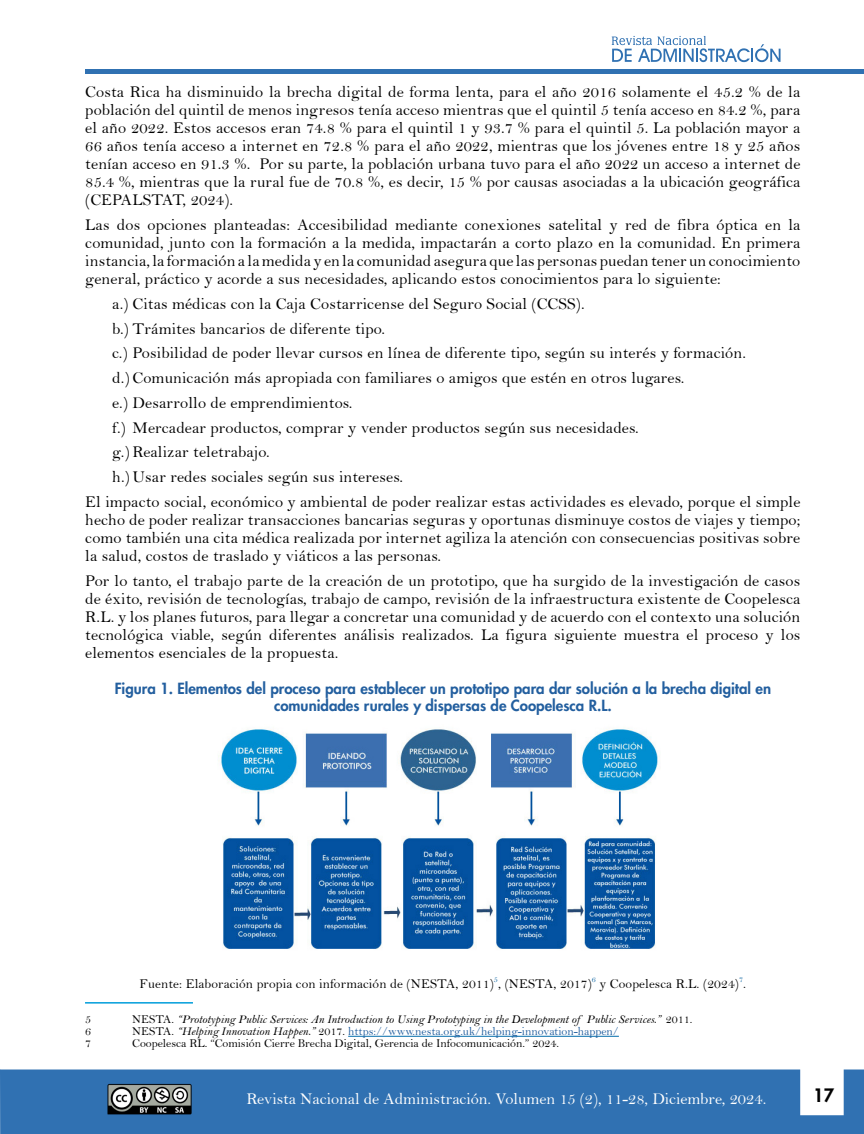
<style>
.page{position:relative;width:864px;height:1134px;background:#fff}
.page>*{position:absolute;margin:0;border:0;box-sizing:border-box;transform-origin:0 0}
.t1{font:800 18px "Futura Std";color:#000}
.t2{font:16.5px/18px "Bell";letter-spacing:.01em;color:#000;text-align:justify}
.t3{font:16.5px "Bell";color:#fff}
.t4{font:800 15px/16.5px "Futura Std";color:#235f9f;text-align:center}
.t5{font:13.5px "Bell";letter-spacing:.01em;color:#000}
.t6{font:12px "Bell MT Italic";color:#000}
.t7{font:12px "Bell";color:#235f9f}
.t8{font:12px "Bell";color:#000}
.s1{font-family:"Bell"}
.s2{color:#000}
.s3{font-family:"Bell MT Italic";color:#000}
</style>
<div class="page">
<svg style="left:612px;top:36px;width:169px;height:26px"></svg>
<div style="left:85px;top:69px;width:779px;height:5px;background:#3071b2"></div>
<div style="left:0;top:1070px;width:864px;height:64px;background:#3071b2"></div>
<img style="left:104px;top:1083px;width:90px;height:31px">
<img style="left:218px;top:728px;width:442px;height:221px">
<hr style="left:348px;top:1036px;width:271px;height:1px;background:#006baa">
<hr style="left:85px;top:1002px;width:108px;height:2px;background:#009dda">
<p class="t2" style="left:85px;top:83px;width:717px">Costa Rica ha disminuido la brecha digital de forma lenta, para el año 2016 solamente el 45.2 % de la población del quintil de menos ingresos tenía acceso mientras que el quintil 5 tenía acceso en 84.2 %, para el año 2022. Estos accesos eran 74.8 % para el quintil 1 y 93.7 % para el quintil 5. La población mayor a 66 años tenía acceso a internet en 72.8 % para el año 2022, mientras que los jóvenes entre 18 y 25 años tenían acceso en 91.3 %. Por su parte, la población urbana tuvo para el año 2022 un acceso a internet de 85.4 %, mientras que la rural fue de 70.8 %, es decir, 15 % por causas asociadas a la ubicación geográfica (CEPALSTAT, 2024).</p>
<p class="t2" style="left:85px;top:216px;width:717px">Las dos opciones planteadas: Accesibilidad mediante conexiones satelital y red de fibra óptica en la comunidad, junto con la formación a la medida, impactarán a corto plazo en la comunidad. En primera instancia, la formación a la medida y en la comunidad asegura que las personas puedan tener un conocimiento general, práctico y acorde a sus necesidades, aplicando estos conocimientos para lo siguiente:</p>
<p class="t2" style="left:112px;top:294px;width:474px">a.) Citas médicas con la Caja Costarricense del Seguro Social (CCSS).</p>
<p class="t2" style="left:112px;top:319px;width:274px">b.) Trámites bancarios de diferente tipo.</p>
<p class="t2" style="left:112px;top:344px;width:635px">c.) Posibilidad de poder llevar cursos en línea de diferente tipo, según su interés y formación.</p>
<p class="t2" style="left:112px;top:369px;width:574px">d.) Comunicación más apropiada con familiares o amigos que estén en otros lugares.</p>
<p class="t2" style="left:112px;top:393px;width:242px">e.) Desarrollo de emprendimientos.</p>
<p class="t2" style="left:112px;top:418px;width:528px">f.) Mercadear productos, comprar y vender productos según sus necesidades.</p>
<p class="t2" style="left:112px;top:443px;width:159px">g.) Realizar teletrabajo.</p>
<p class="t2" style="left:112px;top:468px;width:292px">h.) Usar redes sociales según sus intereses.</p>
<p class="t2" style="left:85px;top:492px;width:717px">El impacto social, económico y ambiental de poder realizar estas actividades es elevado, porque el simple</p>
<p class="t2" style="left:85px;top:510px;width:717px">hecho de poder realizar transacciones bancarias seguras y oportunas disminuye costos de viajes y tiempo; como también una cita médica realizada por internet agiliza la atención con consecuencias positivas sobre la salud, costos de traslado y viáticos a las personas.</p>
<p class="t2" style="left:85px;top:571px;width:717px">Por lo tanto, el trabajo parte de la creación de un prototipo, que ha surgido de la investigación de casos de éxito, revisión de tecnologías, trabajo de campo, revisión de la infraestructura existente de Coopelesca R.L. y los planes futuros, para llegar a concretar una comunidad y de acuerdo con el contexto una solución tecnológica viable, según diferentes análisis realizados. La figura siguiente muestra el proceso y los elementos esenciales de la propuesta.</p>
<p class="t4" style="left:115px;top:681px;width:658px">Figura 1. Elementos del proceso para establecer un prototipo para dar solución a la brecha digital en comunidades rurales y dispersas de Coopelesca R.L.</p>
<p class="t5" style="left:140px;top:975px;width:608px">Fuente: Elaboración propia con información de (NESTA, 2011)<sup>5</sup>, (NESTA, 2017)<sup>6</sup> y Coopelesca R.L. (2024)<sup>7</sup>.</p>
<p class="t8" style="left:85px;top:1012px;width:7px">5</p>
<p class="t6" style="left:132px;top:1012px;width:562px"><span class="s1">NESTA.</span> “Prototyping Public Services: An Introduction to Using Prototyping in the Development of Public Services.” <span class="s1">2011.</span></p>
<p class="t8" style="left:85px;top:1024px;width:7px">6</p>
<p class="t7" style="left:132px;top:1024px;width:488px"><span class="s2">NESTA.</span> <span class="s3">“Helping Innovation Happen.”</span> <span class="s2">2017.</span> https://www.nesta.org.uk/helping-innovation-happen/</p>
<p class="t8" style="left:85px;top:1036px;width:7px">7</p>
<p class="t8" style="left:132px;top:1036px;width:428px">Coopelesca RL. “Comisión Cierre Brecha Digital, Gerencia de Infocomunicación.” 2024.</p>
<p class="t3" style="left:247px;top:1088px;width:521px">Revista Nacional de Administración. Volumen 15 (2), 11-28, Diciembre, 2024.</p>
<p class="t1" style="left:813px;top:1084px;width:22px">17</p>
</div>
